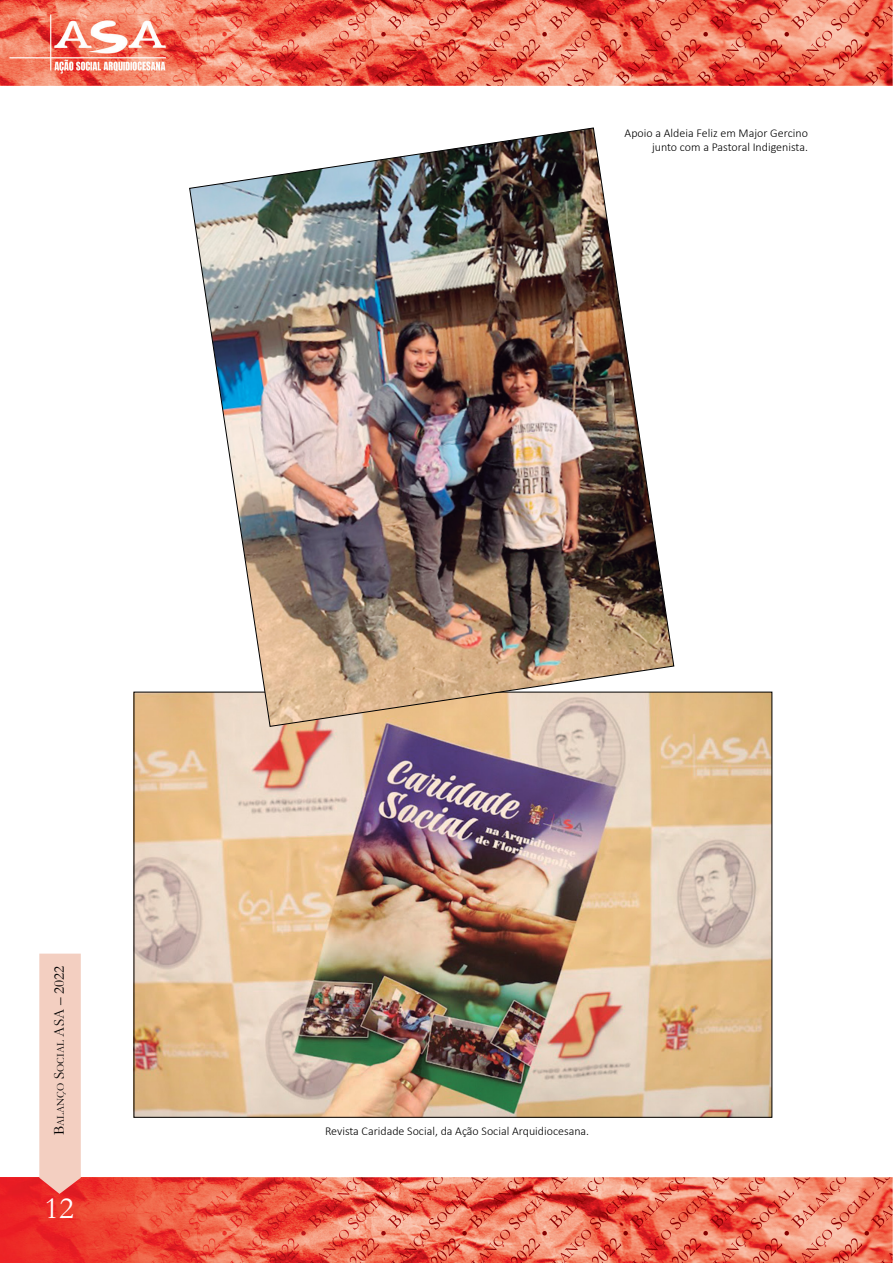
<style>
.page{position:relative;width:893px;height:1263px;background:#fff}
.page>*{position:absolute;margin:0;border:0;box-sizing:border-box;transform-origin:0 0}
.t1{font:31.5px "Garamond";color:#fff}
.t2{font:300 12px/14.4px "Calibri";color:#000;text-align:right}
.t3{font:10.5px "Garamond";color:#000}
.s1{font-size:15px}
</style>
<div class="page">
<img style="left:0;top:1178px;width:893px;height:85px">
<svg style="left:39px;top:954px;width:42px;height:240px;background:#f2c9bc"></svg>
<img style="left:0;top:0;width:893px;height:85px">
<img style="left:136px;top:694px;width:634px;height:422px">
<img style="left:189px;top:127px;width:486px;height:600px">
<p class="t2" style="left:625px;top:125px;width:185px">Apoio a Aldeia Feliz em Major Gercino junto com a Pastoral Indigenista.</p>
<p class="t3" style="left:53px;top:1135px;width:171px;rotate:-90deg"><span class="s1">B</span>alanço <span class="s1">S</span>ocial <span class="s1">ASA – 2022</span></p>
<h1 class="t1" style="left:44px;top:1186px;width:31px">12</h1>
<p class="t2" style="left:325px;top:1124px;width:266px">Revista Caridade Social, da Ação Social Arquidiocesana.</p>
</div>
